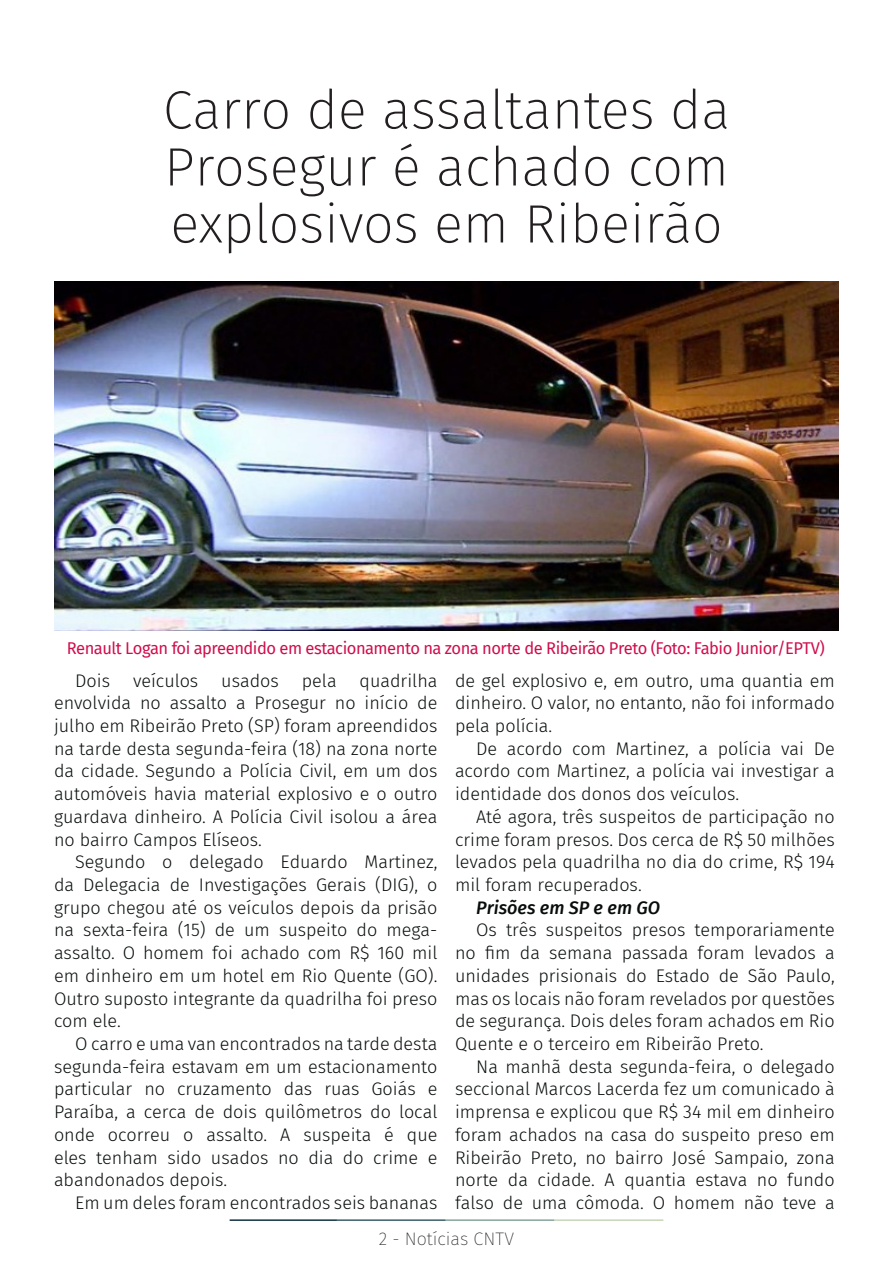
<style>
.page{position:relative;width:893px;height:1263px;background:#fff}
.page>*{position:absolute;margin:0;border:0;box-sizing:border-box;transform-origin:0 0}
.t1{font:200 54px/57px "Fira Sans";color:#231f20;text-align:justify}
.t2{font:300 18.15px/22.6px "Fira Sans";color:#080d0b;text-align:justify}
.t3{font:italic 500 18.15px "Fira Sans";color:#080d0b}
.t4{font:200 18px "Fira Sans";color:#231f20}
.t5{font:16.65px "Fira Sans";letter-spacing:-.03em;color:#d00e4d}
</style>
<div class="page">
<hr style="left:230px;top:1219px;width:107px;height:2px;background:#0e323f">
<hr style="left:337px;top:1219px;width:109px;height:2px;background:#3a5f6d">
<hr style="left:446px;top:1219px;width:109px;height:2px;background:#87a59a">
<hr style="left:555px;top:1219px;width:108px;height:2px;background:#c6d5b7">
<img style="left:54px;top:282px;width:785px;height:348px">
<p class="t1" style="left:163px;top:81px;width:569px">Carro de assaltantes da Prosegur é achado com explosivos em Ribeirão</p>
<p class="t5" style="left:67px;top:635px;width:759px">Renault Logan foi apreendido em estacionamento na zona norte de Ribeirão Preto (Foto: Fabio Junior/EPTV)</p>
<p class="t2" style="left:75px;top:669px;width:36px">Dois</p>
<p class="t2" style="left:133px;top:669px;width:67px">veículos</p>
<p class="t2" style="left:221px;top:669px;width:59px">usados</p>
<p class="t2" style="left:302px;top:669px;width:36px">pela</p>
<p class="t2" style="left:54px;top:669px;width:385px;text-indent:306px">quadrilha envolvida no assalto a Prosegur no início de julho em Ribeirão Preto (SP) foram apreendidos na tarde desta segunda-feira (18) na zona norte da cidade. Segundo a Polícia Civil, em um dos automóveis havia material explosivo e o outro guardava dinheiro. A Polícia Civil isolou a área no bairro Campos Elíseos.</p>
<p class="t2" style="left:54px;top:850px;width:385px;text-indent:21px">Segundo o delegado Eduardo Martinez, da Delegacia de Investigações Gerais (DIG), o grupo chegou até os veículos depois da prisão na sexta-feira (15) de um suspeito do mega&shy;assalto. O homem foi achado com R$ 160 mil em dinheiro em um hotel em Rio Quente (GO).<br>Outro suposto integrante da quadrilha foi preso com ele.</p>
<p class="t2" style="left:54px;top:1032px;width:385px;text-indent:21px">O carro e uma van encontrados na tarde desta segunda-feira estavam em um estacionamento particular no cruzamento das ruas Goiás e Paraíba, a cerca de dois quilômetros do local onde ocorreu o assalto. A suspeita é que eles tenham sido usados no dia do crime e abandonados depois.</p>
<p class="t2" style="left:75px;top:1191px;width:364px">Em um deles foram encontrados seis bananas</p>
<p class="t2" style="left:455px;top:669px;width:381px">de gel explosivo e, em outro, uma quantia em dinheiro. O valor, no entanto, não foi informado pela polícia.</p>
<p class="t2" style="left:455px;top:737px;width:381px;text-indent:21px">De acordo com Martinez, a polícia vai De acordo com Martinez, a polícia vai investigar a identidade dos donos dos veículos.</p>
<p class="t2" style="left:455px;top:805px;width:381px;text-indent:21px">Até agora, três suspeitos de participação no crime foram presos. Dos cerca de R$ 50 milhões levados pela quadrilha no dia do crime, R$ 194 mil foram recuperados.</p>
<p class="t3" style="left:476px;top:893px;width:185px">Prisões em SP e em GO</p>
<p class="t2" style="left:455px;top:919px;width:381px;text-indent:21px">Os três suspeitos presos temporariamente no fim da semana passada foram levados a unidades prisionais do Estado de São Paulo, mas os locais não foram revelados por questões de segurança. Dois deles foram achados em Rio Quente e o terceiro em Ribeirão Preto.</p>
<p class="t2" style="left:455px;top:1055px;width:381px;text-indent:21px">Na manhã desta segunda-feira, o delegado seccional Marcos Lacerda fez um comunicado à imprensa e explicou que R$ 34 mil em dinheiro foram achados na casa do suspeito preso em Ribeirão Preto, no bairro José Sampaio, zona norte da cidade. A quantia estava no fundo falso de uma cômoda. O homem não teve a</p>
<p class="t4" style="left:379px;top:1226px;width:137px">2 - Notícias CNTV</p>
</div>
